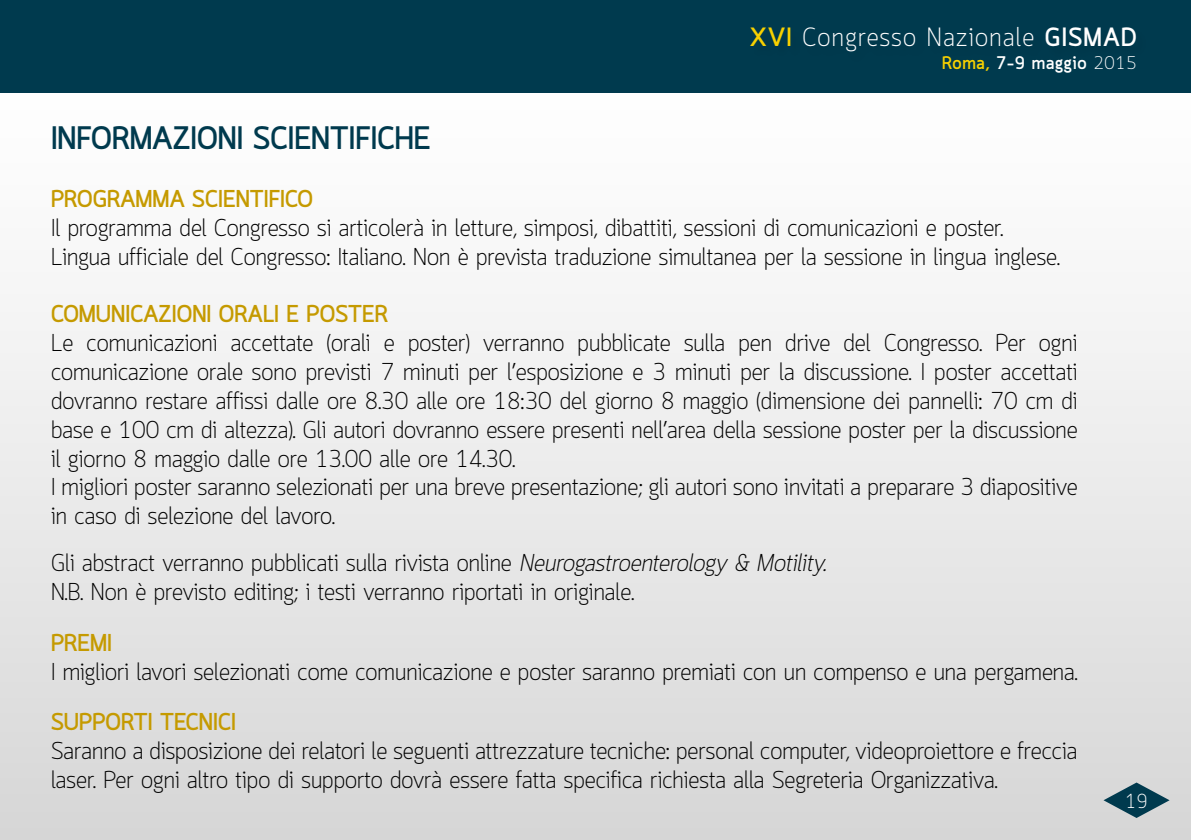
<style>
.page{position:relative;width:1191px;height:840px;background:#fff}
.page>*{position:absolute;margin:0;border:0;box-sizing:border-box;transform-origin:0 0}
.t1{font:700 32px "Quark";color:#003a4e}
.t2{font:300 26px "Quark";letter-spacing:.05em;color:#fff}
.t3{font:300 24px/28.8px "Quark";color:#000}
.t4{font:700 24px "Quark";color:#c59a00}
.t5{font:300 20px "Quark";color:#fff}
.t6{font:700 18px "Quark";letter-spacing:.04em;color:#fff}
.s1{font-weight:700;color:#f8d100}
.s2{font-weight:700}
.s3{color:#f8d100}
.s4{font-weight:300}
.s5{font-style:italic}
</style>
<div class="page">
<div style="left:0;top:82px;width:1191px;height:757px;background:linear-gradient(to bottom,#fff,#d7d7d7)"></div>
<div style="left:0;top:0;width:1191px;height:93px;background:#003a4e"></div>
<svg style="left:1103px;top:782px;width:66px;height:35px;background:#6a8892"></svg>
<h1 class="t1" style="left:51px;top:120px;width:381px">INFORMAZIONI SCIENTIFICHE</h1>
<p class="t2" style="left:749px;top:22px;width:388px"><span class="s1">XVI</span> Congresso Nazionale <span class="s2">GISMAD</span></p>
<p class="t6" style="left:942px;top:52px;width:196px"><span class="s3">Roma,</span> 7-9 maggio <span class="s4">2015</span></p>
<p class="t4" style="left:51px;top:185px;width:264px">PROGRAMMA SCIENTIFICO</p>
<p class="t3" style="left:51px;top:215px;width:1010px">Il programma del Congresso si articolerà in letture, simposi, dibattiti, sessioni di comunicazioni e poster.<br>Lingua ufficiale del Congresso: Italiano. Non è prevista traduzione simultanea per la sessione in lingua inglese.</p>
<p class="t4" style="left:51px;top:300px;width:338px">COMUNICAZIONI ORALI E POSTER</p>
<p class="t3" style="left:51px;top:330px;width:1028px">Le comunicazioni accettate (orali e poster) verranno pubblicate sulla pen drive del Congresso. Per ogni comunicazione orale sono previsti 7 minuti per l’esposizione e 3 minuti per la discussione. I poster accettati dovranno restare affissi dalle ore 8.30 alle ore 18:30 del giorno 8 maggio (dimensione dei pannelli: 70 cm di base e 100 cm di altezza). Gli autori dovranno essere presenti nell’area della sessione poster per la discussione il giorno 8 maggio dalle ore 13.00 alle ore 14.30.<br>I migliori poster saranno selezionati per una breve presentazione; gli autori sono invitati a preparare 3 diapositive in caso di selezione del lavoro.</p>
<p class="t3" style="left:51px;top:550px;width:782px">Gli abstract verranno pubblicati sulla rivista online <span class="s5">Neurogastroenterology &amp; Motility.<br></span>N.B. Non è previsto editing; i testi verranno riportati in originale.</p>
<p class="t4" style="left:51px;top:628px;width:63px">PREMI</p>
<p class="t3" style="left:51px;top:658px;width:1028px">I migliori lavori selezionati come comunicazione e poster saranno premiati con un compenso e una pergamena.</p>
<p class="t4" style="left:51px;top:707px;width:187px">SUPPORTI TECNICI</p>
<p class="t3" style="left:51px;top:738px;width:1028px">Saranno a disposizione dei relatori le seguenti attrezzature tecniche: personal computer, videoproiettore e freccia laser. Per ogni altro tipo di supporto dovrà essere fatta specifica richiesta alla Segreteria Organizzativa.</p>
<p class="t5" style="left:1125px;top:788px;width:24px">19</p>
</div>
